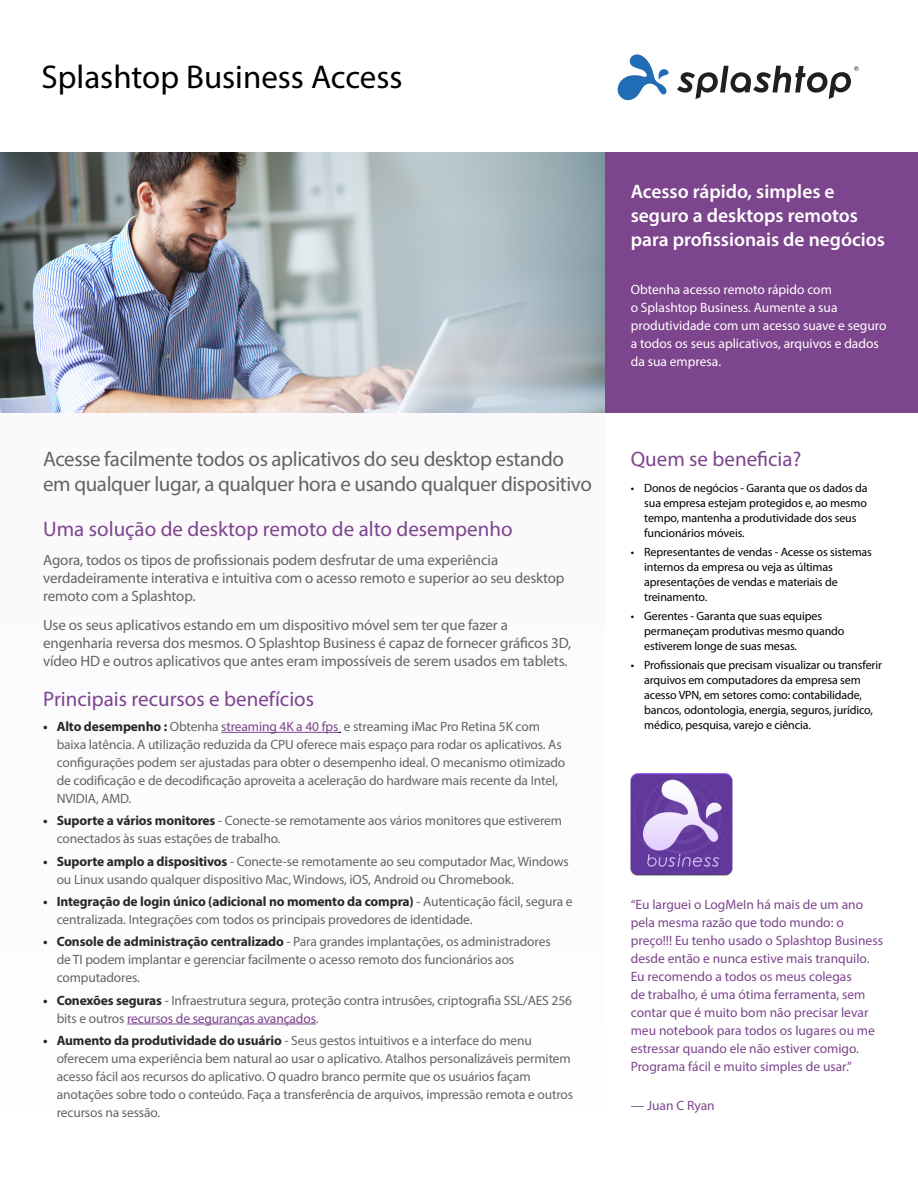
<style>
.page{position:relative;width:918px;height:1188px;background:#fff}
.page>*{position:absolute;margin:0;border:0;box-sizing:border-box;transform-origin:0 0}
.t1{font:33px "Myriad Pro";color:#000}
.t2{font:21px/25.5px "Myriad Pro";letter-spacing:-.02em;color:#636466}
.t3{font:21px "Myriad Pro";color:#7d458d}
.t4{font:600 19.5px/24px "Myriad Pro";color:#fff}
.t5{font:15px/18px "Myriad Pro";letter-spacing:-.01em;color:#636466}
.t6{font:13.5px/18px "Myriad Pro";letter-spacing:-.01em;color:#636466}
.t7{font:13.5px/18px "Myriad Pro";color:#7d458d}
.t8{font:13.5px/18px "Myriad Pro";color:#fff}
.t9{font:12px/15px "Myriad Pro";letter-spacing:-.01em;color:#000}
.s1{font-weight:700;color:#292829}
.s2{color:#7d458d}
</style>
<div class="page">
<div style="left:605px;top:152px;width:313px;height:261px;background:#7d458d"></div>
<img style="left:0;top:152px;width:605px;height:261px">
<svg style="left:677px;top:66px;width:182px;height:33px"></svg>
<svg style="left:618px;top:54px;width:51px;height:46px"></svg>
<img style="left:631px;top:774px;width:101px;height:102px">
<hr style="left:221px;top:732px;width:117px;height:1px;background:#7d458d">
<hr style="left:127px;top:1024px;width:189px;height:1px;background:#7d458d">
<h1 class="t1" style="left:42px;top:57px;width:363px">Splashtop Business Access</h1>
<h2 class="t2" style="left:43px;top:446px;width:550px">Acesse facilmente todos os aplicativos do seu desktop estando em qualquer lugar, a qualquer hora e usando qualquer dispositivo</h2>
<h2 class="t3" style="left:43px;top:516px;width:471px">Uma solução de desktop remoto de alto desempenho</h2>
<p class="t5" style="left:43px;top:551px;width:523px">Agora, todos os tipos de profissionais podem desfrutar de uma experiência verdadeiramente interativa e intuitiva com o acesso remoto e superior ao seu desktop remoto com a Splashtop.</p>
<p class="t5" style="left:43px;top:616px;width:529px">Use os seus aplicativos estando em um dispositivo móvel sem ter que fazer a engenharia reversa dos mesmos. O Splashtop Business é capaz de fornecer gráficos 3D, vídeo HD e outros aplicativos que antes eram impossíveis de serem usados em tablets.</p>
<h2 class="t3" style="left:43px;top:686px;width:272px">Principais recursos e benefícios</h2>
<p class="t6" style="left:57px;top:717px;width:510px;text-indent:-14px"><span class="s1">• Alto desempenho :</span> Obtenha <span class="s2">streaming 4K a 40 fps</span> e streaming iMac Pro Retina 5K com baixa latência. A utilização reduzida da CPU oferece mais espaço para rodar os aplicativos. As configurações podem ser ajustadas para obter o desempenho ideal. O mecanismo otimizado de codificação e de decodificação aproveita a aceleração do hardware mais recente da Intel, NVIDIA, AMD.</p>
<p class="t6" style="left:57px;top:812px;width:507px;text-indent:-14px"><span class="s1">• Suporte a vários monitores</span> - Conecte-se remotamente aos vários monitores que estiverem conectados às suas estações de trabalho.</p>
<p class="t6" style="left:57px;top:852px;width:514px;text-indent:-14px"><span class="s1">• Suporte amplo a dispositivos</span> - Conecte-se remotamente ao seu computador Mac, Windows ou Linux usando qualquer dispositivo Mac, Windows, iOS, Android ou Chromebook.</p>
<p class="t6" style="left:57px;top:892px;width:517px;text-indent:-14px"><span class="s1">• Integração de login único (adicional no momento da compra)</span> - Autenticação fácil, segura e centralizada. Integrações com todos os principais provedores de identidade.</p>
<p class="t6" style="left:57px;top:933px;width:496px;text-indent:-14px"><span class="s1">• Console de administração centralizado</span> - Para grandes implantações, os administradores de TI podem implantar e gerenciar facilmente o acesso remoto dos funcionários aos computadores.</p>
<p class="t6" style="left:57px;top:991px;width:517px;text-indent:-14px"><span class="s1">• Conexões seguras</span> - Infraestrutura segura, proteção contra intrusões, criptografia SSL/AES 256 bits e outros <span class="s2">recursos de seguranças avançados</span>.</p>
<p class="t6" style="left:57px;top:1031px;width:518px;text-indent:-14px"><span class="s1">• Aumento da produtividade do usuário</span> - Seus gestos intuitivos e a interface do menu oferecem uma experiência bem natural ao usar o aplicativo. Atalhos personalizáveis permitem acesso fácil aos recursos do aplicativo. O quadro branco permite que os usuários façam anotações sobre todo o conteúdo. Faça a transferência de arquivos, impressão remota e outros recursos na sessão.</p>
<h3 class="t4" style="left:631px;top:179px;width:256px">Acesso rápido, simples e seguro a desktops remotos para profissionais de negócios</h3>
<p class="t8" style="left:631px;top:280px;width:257px">Obtenha acesso remoto rápido com<br>o Splashtop Business. Aumente a sua produtividade com um acesso suave e seguro a todos os seus aplicativos, arquivos e dados da sua empresa.</p>
<h2 class="t3" style="left:631px;top:446px;width:172px">Quem se beneficia?</h2>
<p class="t9" style="left:644px;top:480px;width:225px;text-indent:-14px">• Donos de negócios - Garanta que os dados da sua empresa estejam protegidos e, ao mesmo tempo, mantenha a produtividade dos seus funcionários móveis.</p>
<p class="t9" style="left:644px;top:544px;width:229px;text-indent:-14px">• Representantes de vendas - Acesse os sistemas internos da empresa ou veja as últimas apresentações de vendas e materiais de treinamento.</p>
<p class="t9" style="left:644px;top:608px;width:202px;text-indent:-14px">• Gerentes - Garanta que suas equipes permaneçam produtivas mesmo quando estiverem longe de suas mesas.</p>
<p class="t9" style="left:644px;top:658px;width:239px;text-indent:-14px">• Profissionais que precisam visualizar ou transferir arquivos em computadores da empresa sem acesso VPN, em setores como: contabilidade, bancos, odontologia, energia, seguros, jurídico, médico, pesquisa, varejo e ciência.</p>
<p class="t7" style="left:631px;top:895px;width:254px">“Eu larguei o LogMeIn há mais de um ano pela mesma razão que todo mundo: o preço!!! Eu tenho usado o Splashtop Business desde então e nunca estive mais tranquilo.<br>Eu recomendo a todos os meus colegas<br>de trabalho, é uma ótima ferramenta, sem contar que é muito bom não precisar levar meu notebook para todos os lugares ou me estressar quando ele não estiver comigo.<br>Programa fácil e muito simples de usar.”</p>
<p class="t7" style="left:631px;top:1097px;width:86px">— Juan C Ryan</p>
</div>
